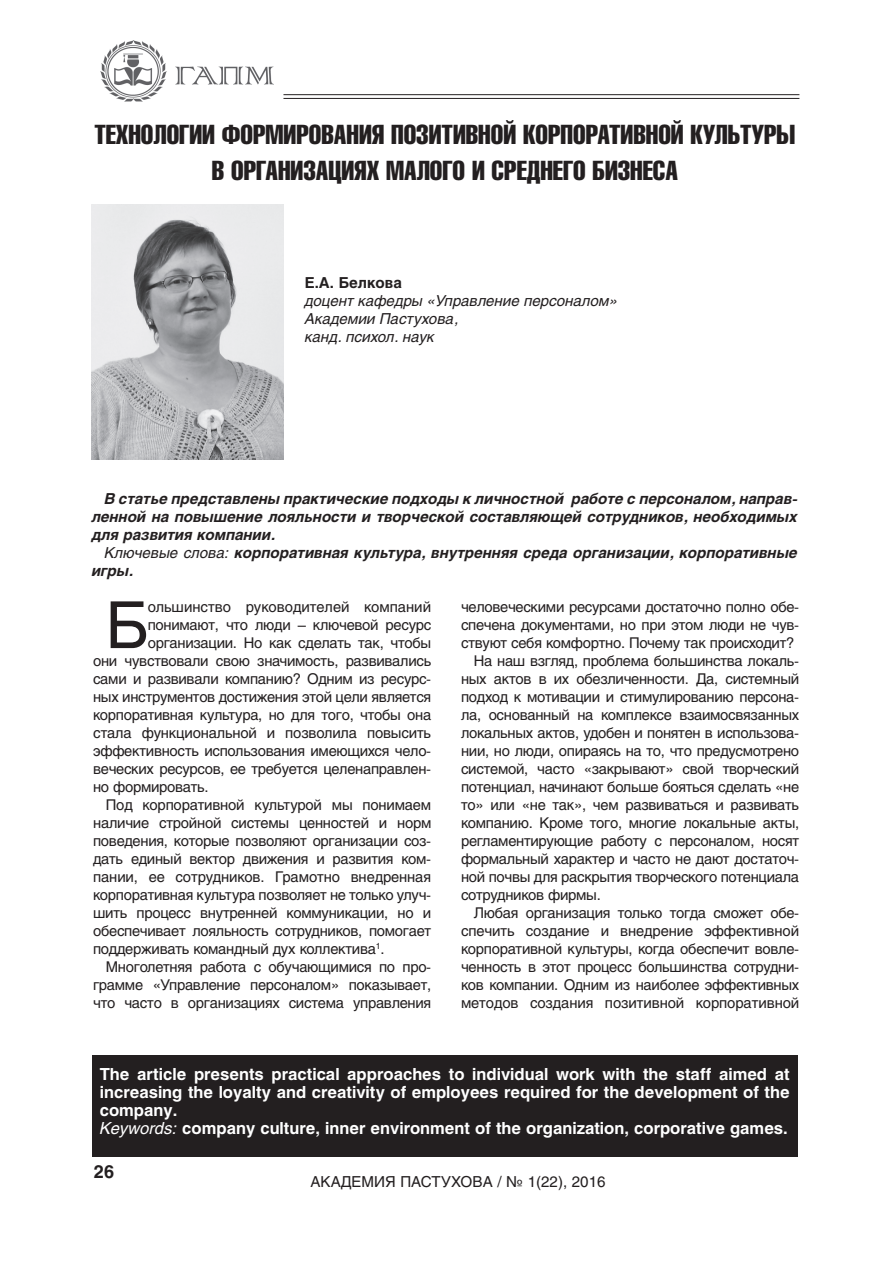
<style>
.page{position:relative;width:893px;height:1263px;background:#fff}
.page>*{position:absolute;margin:0;border:0;box-sizing:border-box;transform-origin:0 0}
.t1{font:64.35px "Helios";color:#231f20}
.t2{font:27px/36px "Helios Compressed";color:#231f20;text-align:center}
.t3{font:700 18px "Helios";color:#231f20}
.t4{font:700 16.5px/18px "Helios";color:#fff}
.t5{font:italic 700 15px/18px "Helios";color:#231f20;text-align:justify}
.t6{font:italic 15px/18px "Helios";color:#231f20}
.t7{font:15px "Helios";color:#231f20}
.t8{font:700 15px "Helios";color:#231f20}
.t9{font:14.7px "Helios";letter-spacing:-.02em;color:#231f20}
.t10{font:14.7px "Helios";color:#231f20}
.s1{font-weight:400}
.s2{font-weight:400;font-style:italic}
</style>
<div class="page">
<svg style="left:283px;top:95px;width:516px;height:3px"></svg>
<hr style="left:283px;top:94px;width:516px;height:1px;background:#231f20">
<hr style="left:283px;top:98px;width:516px;height:1px;background:#231f20">
<img style="left:101px;top:41px;width:172px;height:60px">
<div style="left:92px;top:1055px;width:706px;height:102px;background:#231f20"></div>
<img style="left:92px;top:204px;width:191px;height:255px">
<h2 class="t2" style="left:94px;top:116px;width:702px">ТЕХНОЛОГИИ ФОРМИРОВАНИЯ ПОЗИТИВНОЙ КОРПОРАТИВНОЙ КУЛЬТУРЫ<br>В ОРГАНИЗАЦИЯХ МАЛОГО И СРЕДНЕГО БИЗНЕСА</h2>
<p class="t8" style="left:305px;top:274px;width:99px">Е.А. Белкова</p>
<p class="t6" style="left:305px;top:292px;width:315px">доцент кафедры «Управление персоналом»<br>Академии Пастухова,<br>канд. психол. наук</p>
<p class="t5" style="left:92px;top:490px;width:707px;text-indent:13px">В статье представлены практические подходы к личностной работе с персоналом, направ&shy;ленной на повышение лояльности и творческой составляющей сотрудников, необходимых для развития компании.</p>
<p class="t5" style="left:92px;top:544px;width:707px;text-indent:13px"><span class="s1">Ключевые слова:</span> корпоративная культура, внутренняя среда организации, корпоративные игры.</p>
<h1 class="t1" style="left:106px;top:587px;width:45px">Б</h1>
<p class="t10" style="left:148px;top:598px;width:285px">ольшинство руководителей компаний</p>
<p class="t9" style="left:148px;top:616px;width:285px">понимают, что люди – ключевой ресурс</p>
<p class="t9" style="left:148px;top:634px;width:285px">организации. Но как сделать так, чтобы</p>
<p class="t9" style="left:93px;top:652px;width:340px">они чувствовали свою значимость, развивались</p>
<p class="t9" style="left:93px;top:670px;width:340px">сами и развивали компанию? Одним из ресурс-</p>
<p class="t9" style="left:93px;top:688px;width:340px">ных инструментов достижения этой цели является</p>
<p class="t9" style="left:93px;top:706px;width:340px">корпоративная культура, но для того, чтобы она</p>
<p class="t9" style="left:93px;top:724px;width:339px">стала функциональной и позволила повысить</p>
<p class="t9" style="left:93px;top:742px;width:340px">эффективность использования имеющихся чело-</p>
<p class="t9" style="left:93px;top:760px;width:340px">веческих ресурсов, ее требуется целенаправлен-</p>
<p class="t9" style="left:93px;top:778px;width:117px">но формировать.</p>
<p class="t9" style="left:106px;top:796px;width:327px">Под корпоративной культурой мы понимаем</p>
<p class="t9" style="left:93px;top:814px;width:340px">наличие стройной системы ценностей и норм</p>
<p class="t9" style="left:93px;top:832px;width:340px">поведения, которые позволяют организации соз-</p>
<p class="t9" style="left:93px;top:850px;width:340px">дать единый вектор движения и развития ком-</p>
<p class="t9" style="left:93px;top:868px;width:339px">пании, ее сотрудников. Грамотно внедренная</p>
<p class="t9" style="left:93px;top:886px;width:340px">корпоративная культура позволяет не только улуч-</p>
<p class="t9" style="left:93px;top:904px;width:340px">шить процесс внутренней коммуникации, но и</p>
<p class="t9" style="left:93px;top:922px;width:340px">обеспечивает лояльность сотрудников, помогает</p>
<p class="t9" style="left:93px;top:940px;width:293px">поддерживать командный дух коллектива<sup>1</sup>.</p>
<p class="t9" style="left:106px;top:958px;width:327px">Многолетняя работа с обучающимися по про-</p>
<p class="t9" style="left:93px;top:976px;width:340px">грамме «Управление персоналом» показывает,</p>
<p class="t9" style="left:93px;top:994px;width:340px">что часто в организациях система управления</p>
<p class="t9" style="left:461px;top:598px;width:340px">человеческими ресурсами достаточно полно обе-</p>
<p class="t9" style="left:461px;top:616px;width:340px">спечена документами, но при этом люди не чув-</p>
<p class="t9" style="left:461px;top:634px;width:335px">ствуют себя комфортно. Почему так происходит?</p>
<p class="t9" style="left:474px;top:652px;width:327px">На наш взгляд, проблема большинства локаль-</p>
<p class="t9" style="left:461px;top:670px;width:340px">ных актов в их обезличенности. Да, системный</p>
<p class="t9" style="left:461px;top:688px;width:340px">подход к мотивации и стимулированию персона-</p>
<p class="t9" style="left:461px;top:706px;width:340px">ла, основанный на комплексе взаимосвязанных</p>
<p class="t9" style="left:461px;top:724px;width:340px">локальных актов, удобен и понятен в использова-</p>
<p class="t9" style="left:461px;top:742px;width:340px">нии, но люди, опираясь на то, что предусмотрено</p>
<p class="t9" style="left:461px;top:760px;width:340px">системой, часто «закрывают» свой творческий</p>
<p class="t9" style="left:461px;top:778px;width:340px">потенциал, начинают больше бояться сделать «не</p>
<p class="t9" style="left:461px;top:796px;width:340px">то» или «не так», чем развиваться и развивать</p>
<p class="t9" style="left:461px;top:814px;width:340px">компанию. Кроме того, многие локальные акты,</p>
<p class="t9" style="left:461px;top:832px;width:340px">регламентирующие работу с персоналом, носят</p>
<p class="t9" style="left:461px;top:850px;width:340px">формальный характер и часто не дают достаточ-</p>
<p class="t9" style="left:461px;top:868px;width:340px">ной почвы для раскрытия творческого потенциала</p>
<p class="t9" style="left:461px;top:886px;width:141px">сотрудников фирмы.</p>
<p class="t9" style="left:474px;top:904px;width:327px">Любая организация только тогда сможет обе-</p>
<p class="t9" style="left:461px;top:922px;width:340px">спечить создание и внедрение эффективной</p>
<p class="t9" style="left:461px;top:940px;width:340px">корпоративной культуры, когда обеспечит вовле-</p>
<p class="t9" style="left:461px;top:958px;width:340px">ченность в этот процесс большинства сотрудни-</p>
<p class="t9" style="left:461px;top:976px;width:340px">ков компании. Одним из наиболее эффективных</p>
<p class="t9" style="left:461px;top:994px;width:340px">методов создания позитивной корпоративной</p>
<p class="t4" style="left:100px;top:1065px;width:691px">The article presents practical approaches to individual work with the staff aimed at increasing the loyalty and creativity of employees required for the development of the company.<br><span class="s2">Keywords:</span> company culture, inner environment of the organization, corporative games.</p>
<p class="t3" style="left:94px;top:1161px;width:22px">26</p>
<p class="t7" style="left:310px;top:1173px;width:297px">АКАДЕМИЯ ПАСТУХОВА / № 1(22), 2016</p>
</div>
